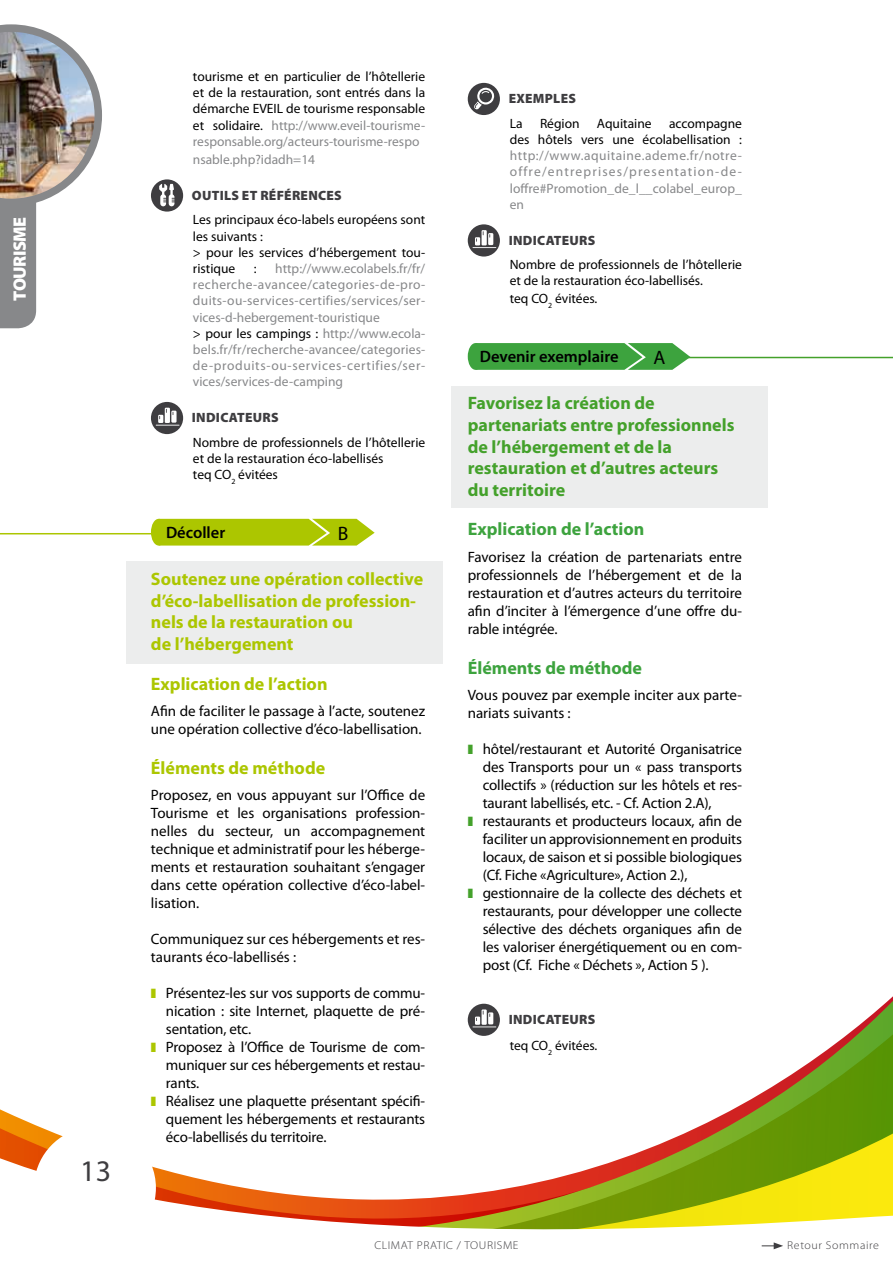
<style>
.page{position:relative;width:893px;height:1263px;background:#fff}
.page>*{position:absolute;margin:0;border:0;box-sizing:border-box;transform-origin:0 0}
.t1{font:30px "Myriad Pro";color:#3e3d40}
.t2{font:19.5px "Myriad Pro";color:#000}
.t3{font:700 18px/21.6px "Myriad Pro";color:#acc600}
.t4{font:700 18px/21.6px "Myriad Pro";color:#44a12b}
.t5{font:700 18px "Myriad Pro";color:#3da33e}
.t6{font:900 18px "Myriad Pro";letter-spacing:-.035em;color:#fff}
.t7{font:600 16.5px "Myriad Pro";color:#000}
.t8{font:15px/18px "Myriad Pro";letter-spacing:-.01em;color:#000}
.t9{font:13.5px/16.2px "Myriad Pro";color:#000}
.t10{font:13.5px/16.2px "Myriad Pro";letter-spacing:.015em;color:#87888a}
.t11{font:900 13.5px "Myriad Pro";letter-spacing:.02em;color:#3e3d40}
.t12{font:300 11.4px "Myriad Pro";letter-spacing:.05em;color:#3e3d40;scale:1.05 1}
.s1{color:#87888a}
.s2{color:#000}
.s3{font-weight:900;color:#3e3d40}
</style>
<div class="page">
<svg style="left:467px;top:996px;width:426px;height:82px"></svg>
<svg style="left:0;top:1078px;width:893px;height:172px"></svg>
<img style="left:0;top:24px;width:102px;height:304px">
<svg style="left:762px;top:1242px;width:21px;height:7px"></svg>
<div style="left:126px;top:561px;width:316px;height:102px;background:#eceded"></div>
<div style="left:452px;top:386px;width:316px;height:121px;background:#eceded"></div>
<hr style="left:0;top:533px;width:156px;height:1px;background:#acc600">
<hr style="left:681px;top:357px;width:212px;height:1px;background:#44a12b">
<div style="left:151px;top:179px;width:32px;height:33px;background:#3e3d40;border-radius:50%"></div>
<svg style="left:159px;top:184px;width:15px;height:22px"></svg>
<div style="left:151px;top:402px;width:32px;height:32px;background:#3e3d40;border-radius:50%"></div>
<svg style="left:156px;top:408px;width:23px;height:18px"></svg>
<svg style="left:161px;top:519px;width:214px;height:27px"></svg>
<div style="left:151px;top:519px;width:15px;height:27px;background:#acc600;border-radius:50%"></div>
<div style="left:468px;top:83px;width:32px;height:32px;background:#3e3d40;border-radius:50%"></div>
<svg style="left:474px;top:87px;width:20px;height:22px"></svg>
<div style="left:468px;top:224px;width:32px;height:33px;background:#3e3d40;border-radius:50%"></div>
<svg style="left:473px;top:230px;width:23px;height:18px"></svg>
<svg style="left:478px;top:343px;width:212px;height:27px"></svg>
<div style="left:468px;top:343px;width:15px;height:27px;background:#3da33e;border-radius:50%"></div>
<svg style="left:468px;top:1004px;width:32px;height:32px"></svg>
<svg style="left:473px;top:1009px;width:23px;height:18px"></svg>
<svg style="left:151px;top:1097px;width:5px;height:9px"></svg>
<p class="t6" style="left:8px;top:300px;width:85px;rotate:-90deg">TOURISME</p>
<h1 class="t1" style="left:80px;top:1152px;width:32px">13</h1>
<p class="t9" style="left:193px;top:68px;width:234px;text-align:justify">tourisme et en particulier de l’hôtellerie et de la restauration, sont entrés dans la démarche EVEIL de tourisme responsable et solidaire. <span class="s1">http://www.eveil-tourisme&shy;responsable.org/acteurs-tourisme-respo</span></p>
<p class="t10" style="left:193px;top:151px;width:124px">nsable.php?idadh=14</p>
<p class="t11" style="left:192px;top:186px;width:19px">OUTILS</p>
<p class="t11" style="left:242px;top:186px;width:28px">ET RÉFÉRENCES</p>
<p class="t9" style="left:193px;top:211px;width:234px">Les principaux éco-labels européens sont les suivants :<br>&gt; pour les services d’hébergement tou&shy;ristique</p>
<p class="t10" style="left:193px;top:260px;width:234px;text-indent:82px">http://www.ecolabels.fr/fr/ recherche-avancee/categories-de-pro&shy;duits-ou-services-certifies/services/ser&shy;vices-d-hebergement-touristique<br><span class="s2">&gt; pour les campings :</span> http://www.ecola&shy;bels.fr/fr/recherche-avancee/categories&shy;de-produits-ou-services-certifies/ser&shy;vices/services-de-camping</p>
<p class="t11" style="left:192px;top:408px;width:88px">INDICATEURS</p>
<p class="t9" style="left:193px;top:434px;width:234px">Nombre de professionnels de l’hôtellerie et de la restauration éco-labellisés<br>teq CO<sub>2</sub> évitées</p>
<p class="t9" style="left:254px;top:260px;width:4px">:</p>
<p class="t7" style="left:166px;top:521px;width:61px">Décoller</p>
<h2 class="t2" style="left:338px;top:521px;width:12px">B</h2>
<p class="t3" style="left:151px;top:568px;width:274px">Soutenez une opération collective d’éco-labellisation de profession&shy;nels de la restauration ou<br>de l’hébergement</p>
<p class="t3" style="left:151px;top:672px;width:178px">Explication de l’action</p>
<p class="t8" style="left:151px;top:702px;width:276px">Afin de faciliter le passage à l’acte, soutenez une opération collective d’éco-labellisation.</p>
<p class="t3" style="left:151px;top:756px;width:176px">Éléments de méthode</p>
<p class="t8" style="left:151px;top:786px;width:276px;text-align:justify">Proposez, en vous appuyant sur l’Office de Tourisme et les organisations profession&shy;nelles du secteur, un accompagnement technique et administratif pour les héberge&shy;ments et restauration souhaitant s’engager dans cette opération collective d’éco-label&shy;lisation.</p>
<p class="t8" style="left:151px;top:930px;width:276px">Communiquez sur ces hébergements et res&shy;taurants éco-labellisés :</p>
<p class="t8" style="left:166px;top:984px;width:261px">Présentez-les sur vos supports de commu&shy;nication : site Internet, plaquette de pré&shy;sentation, etc.<br>Proposez à l’Office de Tourisme de com&shy;muniquer sur ces hébergements et restau&shy;rants.<br>Réalisez une plaquette présentant spécifi&shy;quement les hébergements et restaurants éco-labellisés du territoire.</p>
<p class="t11" style="left:509px;top:89px;width:69px">EXEMPLES</p>
<p class="t9" style="left:510px;top:115px;width:14px">La</p>
<p class="t9" style="left:540px;top:115px;width:41px">Région</p>
<p class="t9" style="left:597px;top:115px;width:56px">Aquitaine</p>
<p class="t9" style="left:510px;top:115px;width:234px;text-align:right">accompagne<br>des hôtels vers une écolabellisation :</p>
<p class="t10" style="left:510px;top:147px;width:234px;text-align:justify">http://www.aquitaine.ademe.fr/notre&shy;offre/entreprises/presentation-de&shy;loffre#Promotion_de_l__colabel_europ_ en</p>
<p class="t11" style="left:509px;top:231px;width:88px">INDICATEURS</p>
<p class="t9" style="left:510px;top:256px;width:234px">Nombre de professionnels de l’hôtellerie et de la restauration éco-labellisés.</p>
<p class="t9" style="left:510px;top:291px;width:89px">teq CO<sub>2</sub> évitées.</p>
<p class="t7" style="left:480px;top:346px;width:140px">Devenir exemplaire</p>
<h2 class="t2" style="left:654px;top:345px;width:13px">A</h2>
<p class="t4" style="left:468px;top:392px;width:268px">Favorisez la création de partenariats entre professionnels de l’hébergement et de la restauration et d’autres acteurs du territoire</p>
<p class="t5" style="left:468px;top:518px;width:178px">Explication de l’action</p>
<p class="t8" style="left:468px;top:548px;width:276px;text-align:justify">Favorisez la création de partenariats entre professionnels de l’hébergement et de la restauration et d’autres acteurs du territoire afin d’inciter à l’émergence d’une offre du&shy;rable intégrée.</p>
<p class="t5" style="left:468px;top:656px;width:176px">Éléments de méthode</p>
<p class="t8" style="left:468px;top:686px;width:276px">Vous pouvez par exemple inciter aux parte&shy;nariats suivants :</p>
<p class="t8" style="left:483px;top:740px;width:261px">hôtel/restaurant et Autorité Organisatrice des Transports pour un « pass transports collectifs » (réduction sur les hôtels et res&shy;taurant labellisés, etc. - Cf. Action 2.A), restaurants et producteurs locaux, afin de faciliter un approvisionnement en produits locaux, de saison et si possible biologiques (Cf. Fiche «Agriculture», Action 2.), gestionnaire de la collecte des déchets et restaurants, pour développer une collecte sélective des déchets organiques afin de les valoriser énergétiquement ou en com&shy;post (Cf. Fiche « Déchets », Action 5 ).</p>
<p class="t9" style="left:509px;top:1006px;width:90px;line-height:26.5px"><span class="s3">INDICATEURS </span>teq CO<sub>2</sub> évitées.</p>
<p class="t12" style="left:374px;top:1238px;width:139px">CLIMAT PRATIC / TOURISME</p>
<p class="t12" style="left:787px;top:1238px;width:89px">Retour Sommaire</p>
</div>
